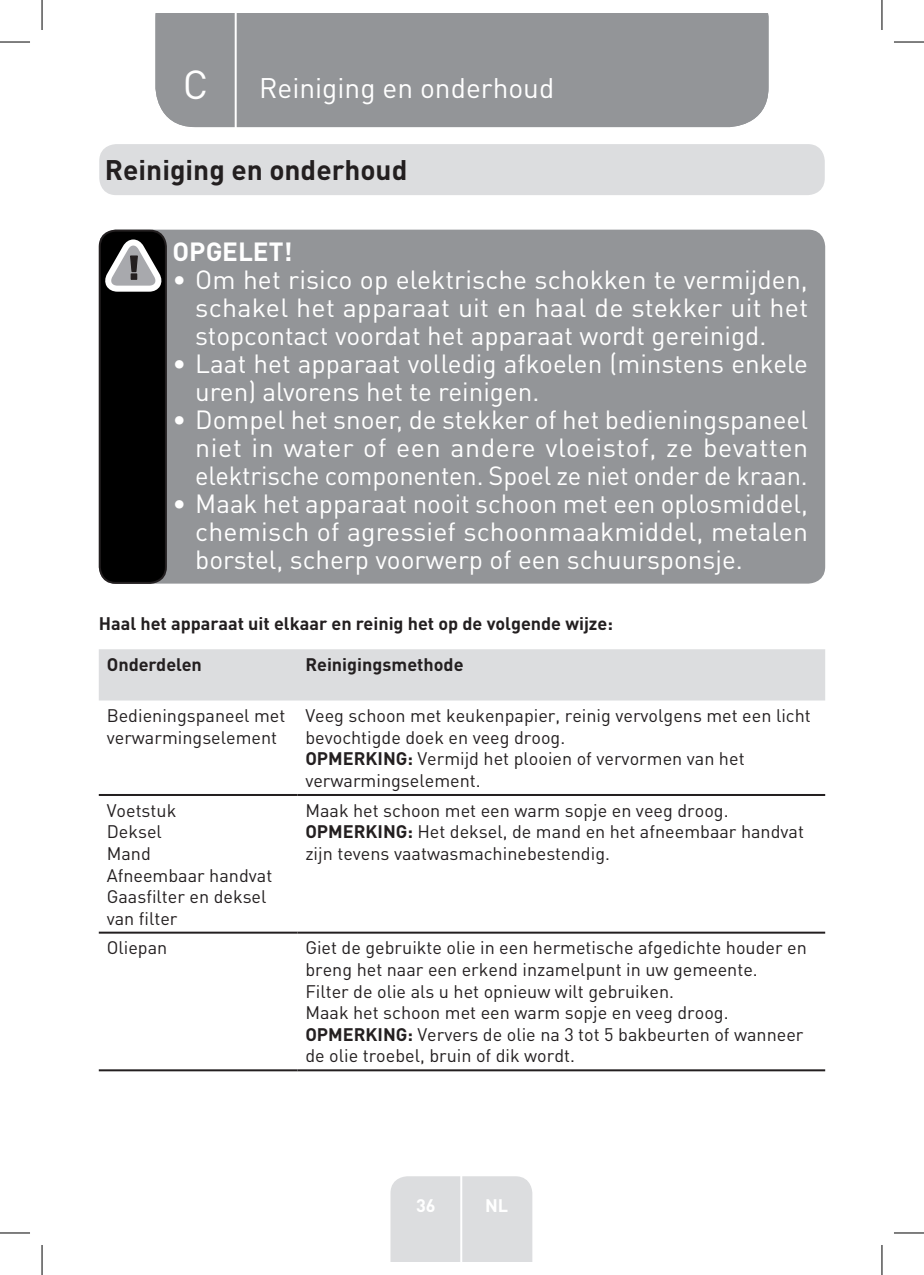
<style>
.page{position:relative;width:924px;height:1275px;background:#fff}
.page>*{position:absolute;margin:0;border:0;box-sizing:border-box;transform-origin:0 0}
.t1{font:40px "DIN Pro";color:#fff}
.TitreGauche__gabarit{font:28px "DIN Pro";color:#fff}
.Headline-01{font:700 28px "DIN Pro";color:#231f20}
.t2{font:26px/28px "DIN Pro";color:#fff;text-align:justify}
.Large_Text__3_2_mm{font:700 26px "DIN Pro";color:#fff}
.Left__Table{font:18px/21.6px "DIN Pro";color:#231f20}
.Headline-02_SB{font:700 18px "DIN Pro";color:#231f20}
.Headline__Table{font:700 18px "DIN Pro";color:#231f20}
.t3{font:700 18px "DIN Pro";color:#fff}
.s1{font-weight:700}
</style>
<div class="page">
<div style="left:390px;top:1176px;width:142px;height:85px;background:#dcdddf"></div>
<hr style="left:460px;top:1153px;width:2px;height:108px;background:#fff">
<div style="left:155px;top:14px;width:613px;height:113px;background:#939598"></div>
<hr style="left:234px;top:14px;width:2px;height:116px;background:#fff">
<div style="left:99px;top:144px;width:725px;height:51px;background:#dcdddf;border-radius:17px"></div>
<div style="left:99px;top:230px;width:725px;height:353px;background:#939598;border-radius:17px"></div>
<div style="left:100px;top:231px;width:66px;height:352px;background:#000;border-radius:16px"></div>
<div style="left:99px;top:230px;width:68px;height:354px;border:2px solid #231f20;border-radius:16px"></div>
<svg style="left:105px;top:239px;width:57px;height:53px"></svg>
<div style="left:99px;top:649px;width:725px;height:51px;background:#dcdddf"></div>
<hr style="left:99px;top:794px;width:198px;height:2px;background:#231f20">
<hr style="left:297px;top:794px;width:527px;height:2px;background:#231f20">
<hr style="left:99px;top:931px;width:198px;height:2px;background:#231f20">
<hr style="left:297px;top:931px;width:527px;height:2px;background:#231f20">
<hr style="left:99px;top:1069px;width:198px;height:2px;background:#231f20">
<hr style="left:297px;top:1069px;width:527px;height:2px;background:#231f20">
<hr style="left:0;top:42px;width:30px;height:1px;background:#000">
<hr style="left:893px;top:42px;width:30px;height:1px;background:#000">
<hr style="left:0;top:1232px;width:30px;height:1px;background:#000">
<hr style="left:893px;top:1232px;width:30px;height:1px;background:#000">
<hr style="left:42px;top:0;width:1px;height:30px;background:#000">
<hr style="left:42px;top:1245px;width:1px;height:30px;background:#000">
<hr style="left:881px;top:0;width:1px;height:30px;background:#000">
<hr style="left:881px;top:1245px;width:1px;height:30px;background:#000">
<p class="t1" style="left:183px;top:57px;width:27px">C</p>
<p class="TitreGauche__gabarit" style="left:259px;top:69px;width:296px">Reiniging en onderhoud</p>
<p class="Headline-01" style="left:105px;top:151px;width:304px">Reiniging en onderhoud</p>
<p class="Large_Text__3_2_mm" style="left:172px;top:234px;width:121px">OPGELET!</p>
<p class="t2" style="left:195px;top:264px;width:614px;text-indent:-23px">• Om het risico op elektrische schokken te vermijden, schakel het apparaat uit en haal de stekker uit het stopcontact voordat het apparaat wordt gereinigd.</p>
<p class="t2" style="left:195px;top:348px;width:614px;text-indent:-23px">• Laat het apparaat volledig afkoelen (minstens enkele uren) alvorens het te reinigen.</p>
<p class="t2" style="left:195px;top:404px;width:614px;text-indent:-23px">• Dompel het snoer, de stekker of het bedieningspaneel niet in water of een andere vloeistof, ze bevatten elektrische componenten. Spoel ze niet onder de kraan.</p>
<p class="t2" style="left:195px;top:488px;width:614px;text-indent:-23px">• Maak het apparaat nooit schoon met een oplosmiddel, chemisch of agressief schoonmaakmiddel, metalen borstel, scherp voorwerp of een schuursponsje.</p>
<p class="Headline-02_SB" style="left:99px;top:611px;width:515px">Haal het apparaat uit elkaar en reinig het op de volgende wijze:</p>
<p class="Headline__Table" style="left:107px;top:652px;width:97px">Onderdelen</p>
<p class="Headline__Table" style="left:305px;top:652px;width:160px">Reinigingsmethode</p>
<p class="Left__Table" style="left:107px;top:704px;width:180px">Bedieningspaneel met verwarmingselement</p>
<p class="Left__Table" style="left:305px;top:704px;width:506px">Veeg schoon met keukenpapier, reinig vervolgens met een licht bevochtigde doek en veeg droog.</p>
<p class="Left__Table" style="left:305px;top:747px;width:440px"><span class="s1">OPMERKING:</span> Vermijd het plooien of vervormen van het verwarmingselement.</p>
<p class="Left__Table" style="left:107px;top:798px;width:71px">Voetstuk</p>
<p class="Left__Table" style="left:107px;top:820px;width:57px">Deksel</p>
<p class="Left__Table" style="left:107px;top:842px;width:46px">Mand</p>
<p class="Left__Table" style="left:107px;top:863px;width:167px">Afneembaar handvat</p>
<p class="Left__Table" style="left:107px;top:885px;width:161px">Gaasfilter en deksel van filter</p>
<p class="Left__Table" style="left:305px;top:798px;width:424px">Maak het schoon met een warm sopje en veeg droog.</p>
<p class="Left__Table" style="left:305px;top:820px;width:500px"><span class="s1">OPMERKING:</span> Het deksel, de mand en het afneembaar handvat zijn tevens vaatwasmachinebestendig.</p>
<p class="Left__Table" style="left:107px;top:936px;width:62px">Oliepan</p>
<p class="Left__Table" style="left:305px;top:936px;width:502px">Giet de gebruikte olie in een hermetische afgedichte houder en breng het naar een erkend inzamelpunt in uw gemeente.</p>
<p class="Left__Table" style="left:305px;top:979px;width:370px">Filter de olie als u het opnieuw wilt gebruiken.</p>
<p class="Left__Table" style="left:305px;top:1001px;width:424px">Maak het schoon met een warm sopje en veeg droog.</p>
<p class="Left__Table" style="left:305px;top:1022px;width:499px"><span class="s1">OPMERKING:</span> Ververs de olie na 3 tot 5 bakbeurten of wanneer de olie troebel, bruin of dik wordt.</p>
<p class="t3" style="left:416px;top:1192px;width:21px">36</p>
<p class="t3" style="left:485px;top:1192px;width:25px">NL</p>
</div>
